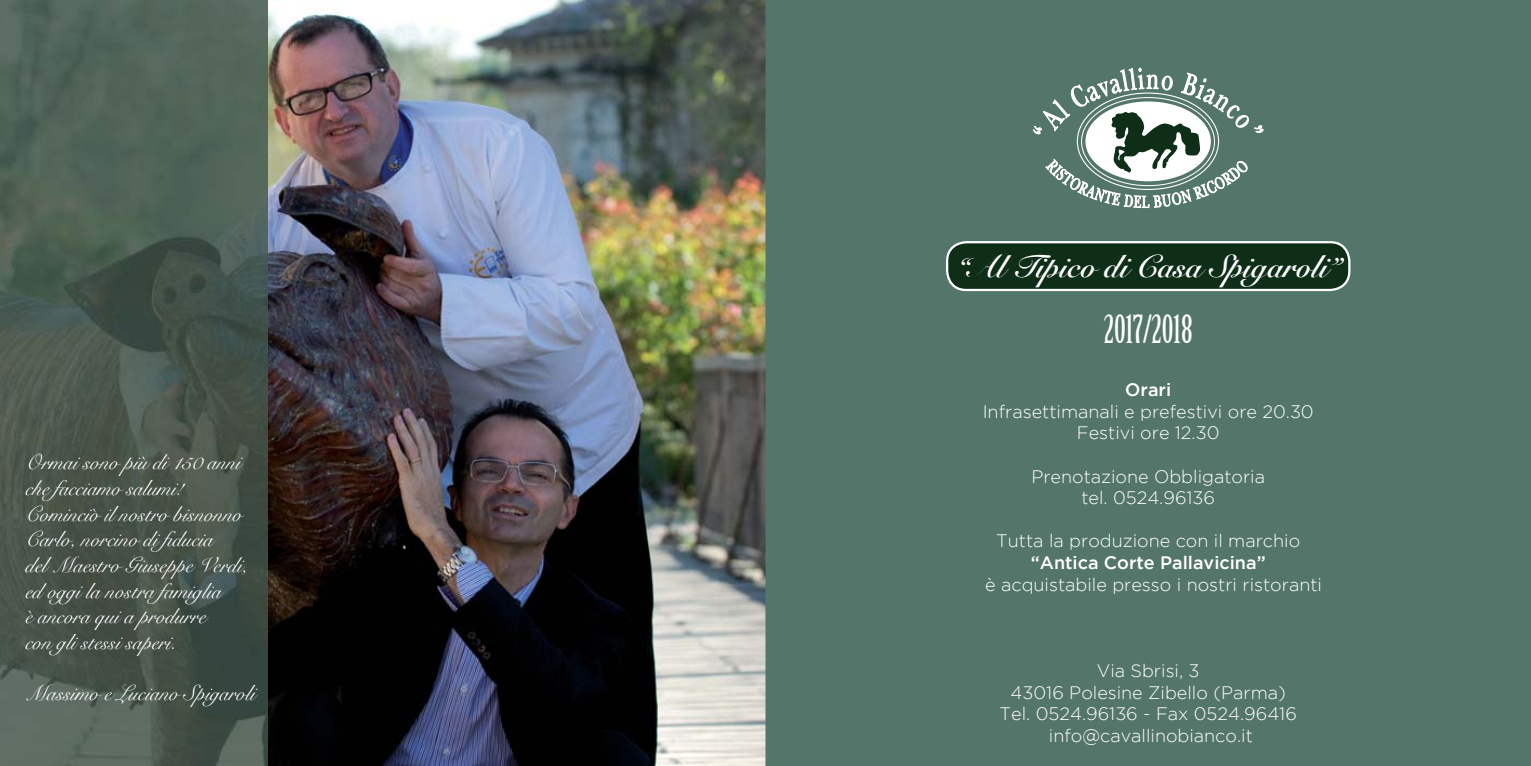
<style>
.page{position:relative;width:1531px;height:766px;background:#fff}
.page>*{position:absolute;margin:0;border:0;box-sizing:border-box;transform-origin:0 0}
.t1{font:38.25px "Birch Std";color:#fff}
.t2{font:700 31.5px "Snell Roundhand";color:#fff}
.t3{font:21.38px/25.7px "Snell Roundhand";color:#fff}
.t4{font:300 18px/21.6px "Gotham";color:#fff;text-align:center}
.t5{font:500 18px "Gotham";color:#fff}
</style>
<div class="page">
<div style="left:765px;top:0;width:766px;height:765px;background:#54756a"></div>
<img style="left:268px;top:0;width:497px;height:765px">
<img style="left:0;top:0;width:268px;height:765px">
<svg style="left:1033px;top:68px;width:230px;height:140px"></svg>
<div style="left:947px;top:242px;width:402px;height:48px;background:#0f2e18;border-radius:19px"></div>
<div style="left:946px;top:241px;width:404px;height:50px;border:2px solid #fff;border-radius:19px"></div>
<p class="t3" style="left:26px;top:450px;width:223px">Ormai sono più di 150 anni che facciamo salumi!<br>Cominciò il nostro bisnonno<br>Carlo, norcino di fiducia<br>del Maestro Giuseppe Verdi, ed oggi la nostra famiglia<br>è ancora qui a produrre<br>con gli stessi saperi.</p>
<p class="t3" style="left:26px;top:681px;width:231px">Massimo e Luciano Spigaroli</p>
<h2 class="t2" style="left:957px;top:247px;width:384px">“Al Tipico di Casa Spigaroli”</h2>
<h1 class="t1" style="left:1104px;top:314px;width:90px">2017/2018</h1>
<p class="t5" style="left:1125px;top:383px;width:47px">Orari</p>
<p class="t4" style="left:983px;top:401px;width:332px">Infrasettimanali e prefestivi ore 20.30<br>Festivi ore 12.30</p>
<p class="t4" style="left:1031px;top:466px;width:235px">Prenotazione Obbligatoria tel. 0524.96136</p>
<p class="t4" style="left:996px;top:531px;width:306px">Tutta la produzione con il marchio</p>
<p class="t5" style="left:1031px;top:555px;width:236px">“Antica Corte Pallavicina”</p>
<p class="t4" style="left:985px;top:574px;width:338px">è acquistabile presso i nostri ristoranti</p>
<p class="t4" style="left:999px;top:661px;width:299px">Via Sbrisi, 3<br>43016 Polesine Zibello (Parma)<br>Tel. 0524.96136 - Fax 0524.96416 info@cavallinobianco.it</p>
</div>
